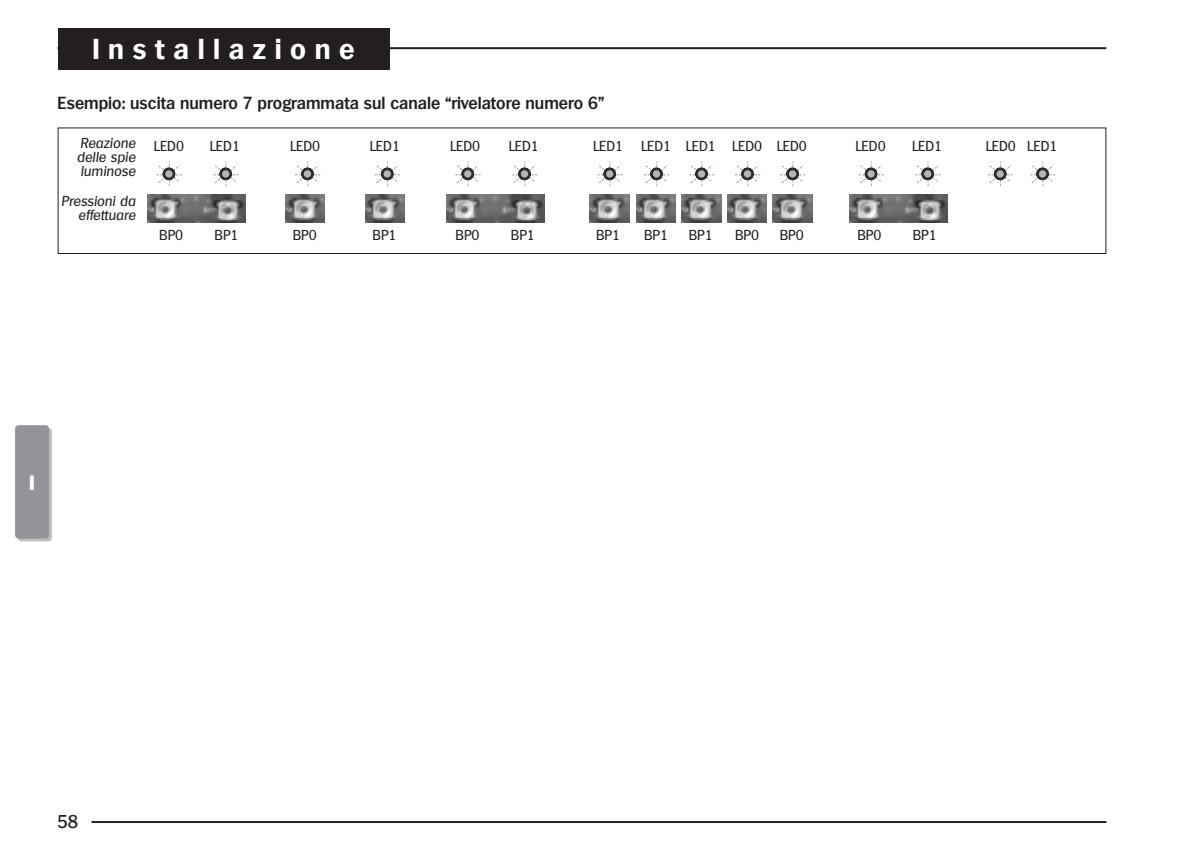
<style>
.page{position:relative;width:1190px;height:850px;background:#fff}
.page>*{position:absolute;margin:0;border:0;box-sizing:border-box;transform-origin:0 0}
.t1{font:700 28px "Plymouth";letter-spacing:.305em;color:#fff}
.t2{font:800 20px "Plymouth";color:#fff}
.t3{font:500 18px "Plymouth";color:#231f1f}
.t4{font:600 17px "Plymouth";color:#231f1f}
.t5{font:14px "Plymouth";color:#231f1f}
.t6{font:italic 14px/14px "Plymouth";color:#231f1f}
</style>
<div class="page">
<hr style="left:58px;top:47px;width:1048px;height:2px;background:#231f1f">
<hr style="left:92px;top:821px;width:1014px;height:2px;background:#231f1f">
<div style="left:58px;top:28px;width:332px;height:42px;background:#231f1f"></div>
<div style="left:18px;top:428px;width:34px;height:113px;background:#bcbec0;border-radius:4px"></div>
<div style="left:15px;top:425px;width:34px;height:114px;background:#939497;border-radius:4px"></div>
<div style="left:58px;top:127px;width:1048px;height:127px;border:1px solid #231f1f"></div>
<svg style="left:157px;top:161px;width:24px;height:26px"></svg>
<div style="left:163px;top:167px;width:12px;height:13px;background:#2e2e2e;border-radius:50%"></div>
<div style="left:165px;top:170px;width:8px;height:8px;background:#b5b5b5;border-radius:50%"></div>
<svg style="left:213px;top:161px;width:25px;height:25px"></svg>
<svg style="left:219px;top:167px;width:13px;height:13px"></svg>
<div style="left:222px;top:170px;width:7px;height:8px;background:#b5b5b5;border-radius:50%"></div>
<svg style="left:598px;top:161px;width:24px;height:25px"></svg>
<svg style="left:603px;top:167px;width:13px;height:13px"></svg>
<div style="left:606px;top:170px;width:7px;height:8px;background:#b5b5b5;border-radius:50%"></div>
<svg style="left:689px;top:161px;width:25px;height:25px"></svg>
<svg style="left:695px;top:167px;width:13px;height:13px"></svg>
<div style="left:698px;top:170px;width:7px;height:8px;background:#b5b5b5;border-radius:50%"></div>
<img style="left:148px;top:194px;width:98px;height:28px">
<svg style="left:859px;top:161px;width:25px;height:26px"></svg>
<div style="left:865px;top:167px;width:12px;height:13px;background:#2e2e2e;border-radius:50%"></div>
<div style="left:867px;top:170px;width:8px;height:8px;background:#b5b5b5;border-radius:50%"></div>
<svg style="left:916px;top:161px;width:24px;height:25px"></svg>
<svg style="left:921px;top:167px;width:13px;height:13px"></svg>
<div style="left:924px;top:170px;width:7px;height:8px;background:#b5b5b5;border-radius:50%"></div>
<svg style="left:988px;top:161px;width:25px;height:26px"></svg>
<svg style="left:994px;top:167px;width:13px;height:13px"></svg>
<div style="left:997px;top:170px;width:7px;height:8px;background:#b5b5b5;border-radius:50%"></div>
<svg style="left:1030px;top:161px;width:25px;height:25px"></svg>
<svg style="left:1036px;top:167px;width:13px;height:13px"></svg>
<div style="left:1039px;top:170px;width:7px;height:8px;background:#b5b5b5;border-radius:50%"></div>
<img style="left:850px;top:194px;width:98px;height:28px">
<svg style="left:456px;top:161px;width:24px;height:25px"></svg>
<svg style="left:461px;top:167px;width:13px;height:13px"></svg>
<div style="left:464px;top:170px;width:7px;height:8px;background:#b5b5b5;border-radius:50%"></div>
<svg style="left:512px;top:161px;width:25px;height:25px"></svg>
<svg style="left:518px;top:167px;width:13px;height:13px"></svg>
<div style="left:521px;top:170px;width:7px;height:8px;background:#b5b5b5;border-radius:50%"></div>
<img style="left:447px;top:194px;width:97px;height:28px">
<svg style="left:375px;top:161px;width:25px;height:26px"></svg>
<svg style="left:381px;top:167px;width:13px;height:13px"></svg>
<div style="left:384px;top:170px;width:7px;height:8px;background:#b5b5b5;border-radius:50%"></div>
<img style="left:365px;top:194px;width:40px;height:28px">
<img style="left:589px;top:194px;width:40px;height:28px">
<svg style="left:644px;top:161px;width:25px;height:25px"></svg>
<svg style="left:650px;top:167px;width:13px;height:13px"></svg>
<div style="left:653px;top:170px;width:7px;height:8px;background:#b5b5b5;border-radius:50%"></div>
<img style="left:636px;top:194px;width:40px;height:28px">
<img style="left:682px;top:194px;width:39px;height:28px">
<svg style="left:295px;top:161px;width:25px;height:25px"></svg>
<svg style="left:301px;top:167px;width:13px;height:13px"></svg>
<div style="left:304px;top:170px;width:7px;height:8px;background:#b5b5b5;border-radius:50%"></div>
<img style="left:285px;top:194px;width:40px;height:28px">
<svg style="left:780px;top:161px;width:25px;height:25px"></svg>
<svg style="left:786px;top:167px;width:13px;height:13px"></svg>
<div style="left:789px;top:170px;width:7px;height:8px;background:#b5b5b5;border-radius:50%"></div>
<svg style="left:735px;top:161px;width:25px;height:25px"></svg>
<svg style="left:741px;top:167px;width:13px;height:13px"></svg>
<div style="left:744px;top:170px;width:7px;height:8px;background:#b5b5b5;border-radius:50%"></div>
<img style="left:727px;top:194px;width:40px;height:28px">
<img style="left:773px;top:194px;width:39px;height:28px">
<h1 class="t1" style="left:93px;top:39px;width:264px">Installazione</h1>
<p class="t4" style="left:58px;top:97px;width:548px">Esempio: uscita numero 7 programmata sul canale “rivelatore numero 6”</p>
<p class="t6" style="left:80px;top:138px;width:57px">Reazione</p>
<p class="t5" style="left:154px;top:141px;width:32px">LED0</p>
<p class="t5" style="left:210px;top:141px;width:32px">LED1</p>
<p class="t5" style="left:370px;top:141px;width:32px">LED1</p>
<p class="t5" style="left:856px;top:141px;width:32px">LED0</p>
<p class="t5" style="left:912px;top:141px;width:32px">LED1</p>
<p class="t5" style="left:986px;top:141px;width:73px">LED0 LED1</p>
<p class="t6" style="left:77px;top:152px;width:60px">delle spie luminose</p>
<p class="t6" style="left:61px;top:195px;width:76px;text-align:right">Pressioni da effettuare</p>
<p class="t5" style="left:450px;top:141px;width:32px">LED0</p>
<p class="t5" style="left:509px;top:141px;width:32px">LED1</p>
<p class="t5" style="left:593px;top:141px;width:32px">LED1</p>
<p class="t5" style="left:641px;top:141px;width:76px">LED1 LED1</p>
<p class="t5" style="left:732px;top:141px;width:76px">LED0 LED0</p>
<p class="t5" style="left:290px;top:141px;width:32px">LED0</p>
<p class="t5" style="left:159px;top:230px;width:25px">BP0</p>
<p class="t5" style="left:215px;top:230px;width:25px">BP1</p>
<p class="t5" style="left:456px;top:230px;width:25px">BP0</p>
<p class="t5" style="left:293px;top:230px;width:25px">BP0</p>
<p class="t5" style="left:511px;top:230px;width:25px">BP1</p>
<p class="t5" style="left:857px;top:230px;width:25px">BP0</p>
<p class="t5" style="left:913px;top:230px;width:25px">BP1</p>
<p class="t5" style="left:735px;top:230px;width:25px">BP0</p>
<p class="t5" style="left:780px;top:230px;width:25px">BP0</p>
<p class="t5" style="left:373px;top:230px;width:25px">BP1</p>
<p class="t5" style="left:596px;top:230px;width:25px">BP1</p>
<p class="t5" style="left:644px;top:230px;width:25px">BP1</p>
<p class="t5" style="left:689px;top:230px;width:25px">BP1</p>
<h2 class="t2" style="left:29px;top:476px;width:7px">I</h2>
<p class="t3" style="left:58px;top:815px;width:22px">58</p>
</div>
